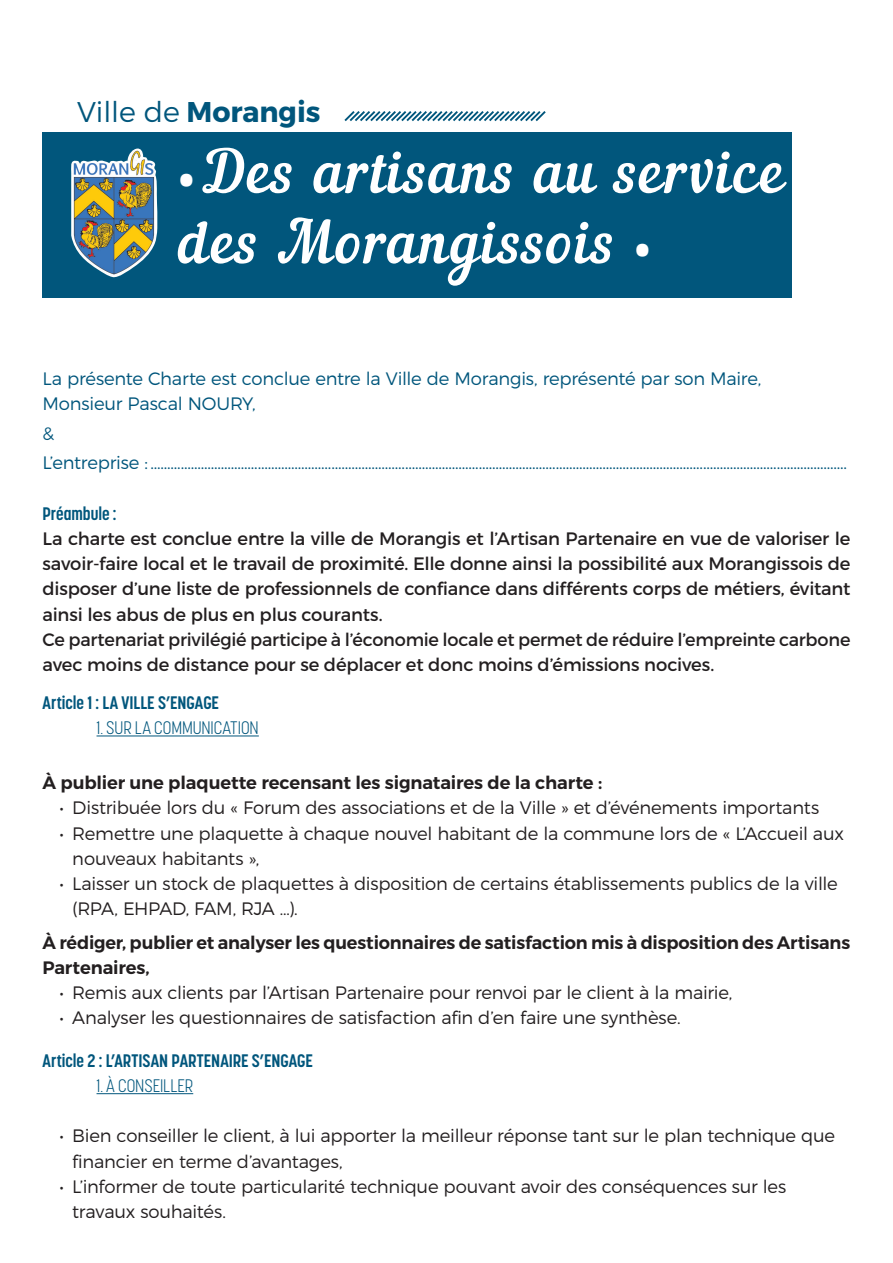
<style>
.page{position:relative;width:893px;height:1263px;background:#fff}
.page>*{position:absolute;margin:0;border:0;box-sizing:border-box;transform-origin:0 0}
.t1{font:58.65px/70.3px "Nautilus Pompilius";letter-spacing:.04em;color:#fff}
.t2{font:700 28.5px "Montserrat";color:#01567c}
.t3{font:300 18px/25.2px "Montserrat";letter-spacing:-.01em;color:#231f20}
.t4{font:18px/25.2px "Montserrat";letter-spacing:-.01em;color:#231f20}
.t5{font:300 18px/25.2px "Montserrat";letter-spacing:-.01em;color:#01567c}
.t6{font:600 18px/25.2px "Montserrat";letter-spacing:-.01em;color:#231f20}
.t7{font:700 18px "Korolev Condensed";color:#01567c}
.t8{font:300 18px "Korolev Condensed";letter-spacing:-.005em;color:#01567c}
.s1{font-weight:300}
.s2{font-family:"Korolev Condensed";font-weight:300;font-size:39.3px}
</style>
<div class="page">
<hr style="left:97px;top:735px;width:162px;height:1px;background:#01567c">
<hr style="left:97px;top:1093px;width:96px;height:1px;background:#01567c">
<svg style="left:344px;top:111px;width:202px;height:11px"></svg>
<div style="left:43px;top:132px;width:749px;height:166px;background:#01567c"></div>
<img style="left:71px;top:149px;width:86px;height:129px">
<h2 class="t2" style="left:77px;top:94px;width:245px"><span class="s1">Ville de</span> Morangis</h2>
<h1 class="t1" style="left:178px;top:141px;width:608px"><span class="s2">•</span> Des artisans au service des Morangissois <span class="s2">•</span></h1>
<p class="t5" style="left:43px;top:366px;width:720px">La présente Charte est conclue entre la Ville de Morangis, représenté par son Maire,<br>Monsieur Pascal NOURY,</p>
<p class="t5" style="left:43px;top:418px;width:806px;line-height:29.4px">&amp;<br>L’entreprise : ................................................................................................................................................................................................................</p>
<p class="t7" style="left:43px;top:503px;width:76px">Préambule :</p>
<p class="t4" style="left:43px;top:526px;width:809px">La charte est conclue entre la ville de Morangis et l’Artisan Partenaire en vue de valoriser le savoir-faire local et le travail de proximité. Elle donne ainsi la possibilité aux Morangissois de disposer d’une liste de professionnels de confiance dans différents corps de métiers, évitant ainsi les abus de plus en plus courants.<br>Ce partenariat privilégié participe à l’économie locale et permet de réduire l’empreinte carbone avec moins de distance pour se déplacer et donc moins d’émissions nocives.</p>
<p class="t7" style="left:43px;top:692px;width:178px">Article 1 : LA VILLE S’ENGAGE</p>
<p class="t8" style="left:97px;top:717px;width:164px">1. SUR LA COMMUNICATION</p>
<p class="t6" style="left:43px;top:770px;width:561px">À publier une plaquette recensant les signataires de la charte :</p>
<p class="t3" style="left:60px;top:795px;width:761px">• Distribuée lors du « Forum des associations et de la Ville » et d’événements importants</p>
<p class="t3" style="left:72px;top:820px;width:773px;text-indent:-13px">• Remettre une plaquette à chaque nouvel habitant de la commune lors de « L’Accueil aux nouveaux habitants »,</p>
<p class="t3" style="left:72px;top:871px;width:767px;text-indent:-13px">• Laisser un stock de plaquettes à disposition de certains établissements publics de la ville (RPA, EHPAD, FAM, RJA …).</p>
<p class="t6" style="left:43px;top:930px;width:809px">À rédiger, publier et analyser les questionnaires de satisfaction mis à disposition des Artisans<br>Partenaires,</p>
<p class="t3" style="left:60px;top:980px;width:674px">• Remis aux clients par l’Artisan Partenaire pour renvoi par le client à la mairie,</p>
<p class="t3" style="left:60px;top:1005px;width:623px">• Analyser les questionnaires de satisfaction afin d’en faire une synthèse.</p>
<p class="t7" style="left:43px;top:1050px;width:272px">Article 2 : L’ARTISAN PARTENAIRE S’ENGAGE</p>
<p class="t8" style="left:97px;top:1075px;width:98px">1. À CONSEILLER</p>
<p class="t3" style="left:72px;top:1123px;width:764px;text-indent:-13px">• Bien conseiller le client, à lui apporter la meilleur réponse tant sur le plan technique que financier en terme d’avantages,</p>
<p class="t3" style="left:72px;top:1173px;width:715px;text-indent:-13px">• L’informer de toute particularité technique pouvant avoir des conséquences sur les travaux souhaités.</p>
</div>
